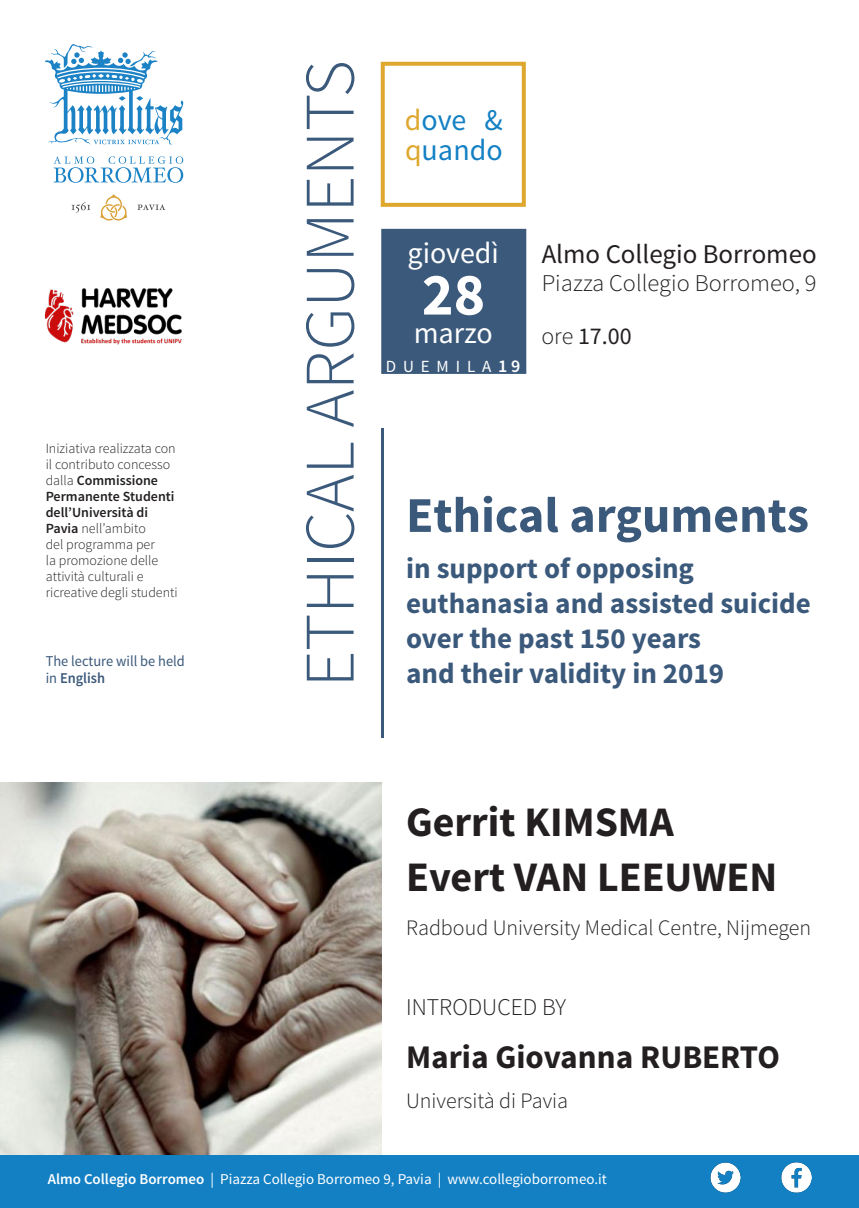
<style>
.page{position:relative;width:859px;height:1208px;background:#fff}
.page>*{position:absolute;margin:0;border:0;box-sizing:border-box;transform-origin:0 0}
.t1{font:300 71px "Source Sans Pro";color:#3b597b}
.t2{font:700 60px "Source Sans Pro";color:#fff}
.t3{font:700 50px "Source Sans Pro";color:#3b597b}
.t4{font:700 42px "Source Sans Pro";color:#231f20}
.t5{font:700 33px "Source Sans Pro";color:#231f20}
.t6{font:30px "Source Sans Pro";color:#fff}
.t7{font:30px "Source Sans Pro";color:#1380c4}
.t8{font:700 29px/35px "Source Sans Pro";color:#3b597b}
.t9{font:27px "Source Sans Pro";color:#231f20}
.t10{font:300 24px "Source Sans Pro";color:#231f20}
.t11{font:24px "Source Sans Pro";color:#231f20}
.t12{font:300 22px "Source Sans Pro";color:#231f20}
.t13{font:17px "Source Sans Pro";color:#fff}
.t14{font:15px "Source Sans Pro";color:#fff}
.t15{font:15px "Source Sans Pro";color:#3b597b;scale:.96 1}
.t16{font:600 15px "Source Sans Pro";color:#3b597b;scale:.96 1}
.t17{font:300 14px/16px "Source Sans Pro";color:#231f20}
.s1{font-weight:600}
.s2{font-weight:400}
.s3{color:#dea72e}
.s4{font-weight:600;font-size:18px}
.s5{font-weight:300}
</style>
<div class="page">
<svg style="left:45px;top:45px;width:138px;height:100px"></svg>
<svg style="left:54px;top:156px;width:129px;height:27px"></svg>
<svg style="left:100px;top:194px;width:27px;height:26px"></svg>
<svg style="left:138px;top:204px;width:27px;height:6px"></svg>
<svg style="left:72px;top:202px;width:18px;height:11px"></svg>
<img style="left:0;top:782px;width:381px;height:373px">
<div style="left:381px;top:229px;width:145px;height:145px;background:#3b597b;border:4px solid #3b597b"></div>
<div style="left:381px;top:62px;width:145px;height:145px;background:#fff;border:4px solid #dea72e"></div>
<img style="left:44px;top:288px;width:138px;height:57px">
<div style="left:0;top:1155px;width:859px;height:53px;background:#1380c4"></div>
<img style="left:710px;top:1162px;width:31px;height:30px">
<img style="left:782px;top:1162px;width:30px;height:30px">
<hr style="left:381px;top:428px;width:3px;height:310px;background:#3b597b">
<p class="t17" style="left:46px;top:441px;width:134px">Iniziativa realizzata con il contributo concesso dalla <span class="s1">Commissione<br>Permanente Studenti dell’Università di<br>Pavia</span> nell’ambito<br>del programma per<br>la promozione delle attività culturali e ricreative degli studenti</p>
<p class="t15" style="left:46px;top:651px;width:147px">The lecture will be held</p>
<p class="t16" style="left:46px;top:668px;width:63px"><span class="s2">in</span> English</p>
<p class="t1" style="left:287px;top:687px;width:628px;rotate:-90deg">ETHICAL ARGUMENTS</p>
<p class="t7" style="left:405px;top:101px;width:100px"><span class="s3">d</span>ove &amp;</p>
<p class="t7" style="left:405px;top:131px;width:99px"><span class="s3">q</span>uando</p>
<p class="t6" style="left:408px;top:234px;width:93px">giovedì</p>
<p class="t2" style="left:422px;top:256px;width:65px">28</p>
<p class="t6" style="left:414px;top:315px;width:81px">marzo</p>
<p class="t13" style="left:386px;top:355px;width:136px">D U E M I L A <span class="s4">1 9</span></p>
<p class="t9" style="left:542px;top:237px;width:276px">Almo Collegio Borromeo</p>
<p class="t10" style="left:542px;top:268px;width:276px">Piazza Collegio Borromeo, 9</p>
<p class="t11" style="left:541px;top:321px;width:92px"><span class="s5">ore</span> 17.00</p>
<p class="t3" style="left:406px;top:483px;width:404px">Ethical arguments</p>
<p class="t8" style="left:406px;top:552px;width:406px">in support of opposing euthanasia and assisted suicide</p>
<p class="t8" style="left:406px;top:622px;width:297px">over the past 150 years</p>
<p class="t8" style="left:406px;top:657px;width:320px">and their validity in 2019</p>
<p class="t4" style="left:406px;top:795px;width:269px">Gerrit KIMSMA</p>
<p class="t4" style="left:406px;top:850px;width:373px">Evert VAN LEEUWEN</p>
<p class="t12" style="left:406px;top:914px;width:407px">Radboud University Medical Centre, Nijmegen</p>
<p class="t10" style="left:406px;top:992px;width:161px">INTRODUCED BY</p>
<p class="t5" style="left:406px;top:1035px;width:375px">Maria Giovanna RUBERTO</p>
<p class="t12" style="left:406px;top:1087px;width:164px">Università di Pavia</p>
<p class="t14" style="left:48px;top:1170px;width:561px"><span class="s1">Almo Collegio Borromeo</span> | Piazza Collegio Borromeo 9, Pavia | www.collegioborromeo.it</p>
</div>
